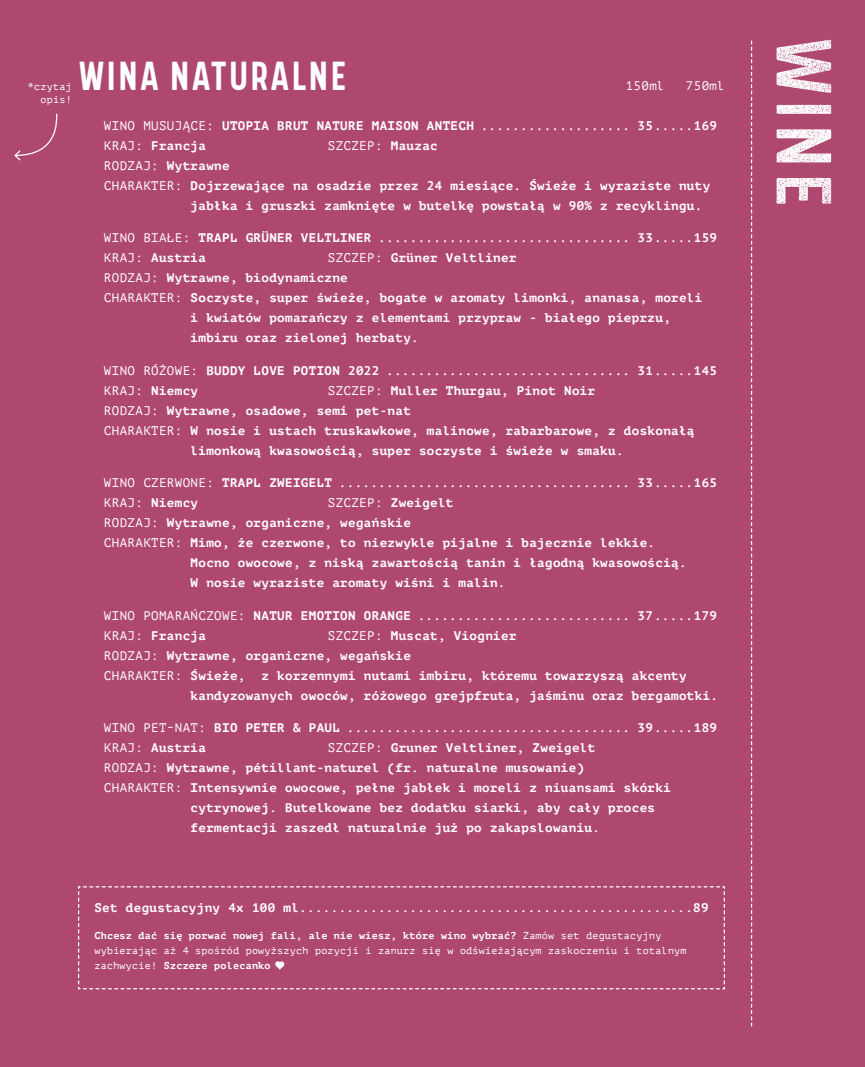
<style>
.page{position:relative;width:865px;height:1067px;background:#af4871}
.page>*{position:absolute;margin:0;border:0;box-sizing:border-box;transform-origin:0 0}
.pozycje{font:700 40px "Kelpt A3";letter-spacing:.05em;color:#fff}
.pozycje-2{font:700 12.5px/20px "PT Mono";letter-spacing:.03em;color:#fff}
.pozycje-3{font:12.5px "PT Mono";letter-spacing:.03em;color:#fff}
.pozycje-4{font:10px/15px "PT Mono";letter-spacing:.03em;color:#fff}
.pozycje-5{font:700 10px "PT Mono";letter-spacing:.03em;color:#fff}
.s1{font-weight:400}
.s2{font-weight:700}
</style>
<div class="page">
<svg style="left:78px;top:989px;width:647px;height:1px"></svg>
<svg style="left:14px;top:113px;width:44px;height:48px"></svg>
<svg style="left:78px;top:886px;width:647px;height:103px"></svg>
<svg style="left:751px;top:41px;width:1px;height:985px"></svg>
<svg style="left:776px;top:40px;width:55px;height:164px"></svg>
<p class="pozycje-4" style="left:28px;top:80px;width:45px;line-height:12.5px;text-align:right">*czytaj opis!</p>
<p class="pozycje" style="left:79px;top:51px;width:269px">WINA NATURALNE</p>
<p class="pozycje-3" style="left:625px;top:78px;width:40px">150ml</p>
<p class="pozycje-3" style="left:686px;top:78px;width:40px">750ml</p>
<p class="pozycje-2" style="left:104px;top:115px;width:614px"><span class="s1">WINO MUSUJĄCE:</span> UTOPIA BRUT NATURE MAISON ANTECH ................... 35.....169</p>
<p class="pozycje-2" style="left:104px;top:135px;width:103px"><span class="s1">KRAJ:</span> Francja</p>
<p class="pozycje-3" style="left:328px;top:138px;width:111px">SZCZEP: <span class="s2">Mauzac</span></p>
<p class="pozycje-2" style="left:104px;top:155px;width:127px"><span class="s1">RODZAJ:</span> Wytrawne</p>
<p class="pozycje-2" style="left:104px;top:175px;width:607px"><span class="s1">CHARAKTER:</span> Dojrzewające na osadzie przez 24 miesiące. Świeże i wyraziste nuty</p>
<p class="pozycje-2" style="left:191px;top:195px;width:513px">jabłka i gruszki zamknięte w butelkę powstałą w 90% z recyklingu.</p>
<p class="pozycje-2" style="left:104px;top:228px;width:614px"><span class="s1">WINO BIAŁE:</span> TRAPL GRÜNER VELTLINER ................................ 33.....159</p>
<p class="pozycje-2" style="left:104px;top:248px;width:103px"><span class="s1">KRAJ:</span> Austria</p>
<p class="pozycje-2" style="left:328px;top:248px;width:190px"><span class="s1">SZCZEP:</span> Grüner Veltliner</p>
<p class="pozycje-2" style="left:104px;top:268px;width:245px"><span class="s1">RODZAJ:</span> Wytrawne, biodynamiczne</p>
<p class="pozycje-2" style="left:191px;top:288px;width:513px;text-indent:-87px"><span class="s1">CHARAKTER:</span> Soczyste, super świeże, bogate w aromaty limonki, ananasa, moreli i kwiatów pomarańczy z elementami przypraw - białego pieprzu, imbiru oraz zielonej herbaty.</p>
<p class="pozycje-2" style="left:104px;top:360px;width:614px"><span class="s1">WINO RÓŻOWE:</span> BUDDY LOVE POTION 2022 ............................... 31.....145</p>
<p class="pozycje-2" style="left:104px;top:380px;width:96px"><span class="s1">KRAJ:</span> Niemcy</p>
<p class="pozycje-2" style="left:104px;top:380px;width:493px;text-indent:224px"><span class="s1">SZCZEP:</span> Muller Thurgau, Pinot Noir<br><span class="s1">RODZAJ:</span> Wytrawne, osadowe, semi pet-nat</p>
<p class="pozycje-2" style="left:191px;top:420px;width:505px;text-indent:-87px"><span class="s1">CHARAKTER:</span> W nosie i ustach truskawkowe, malinowe, rabarbarowe, z doskonałą limonkową kwasowością, super soczyste i świeże w smaku.</p>
<p class="pozycje-2" style="left:104px;top:473px;width:614px"><span class="s1">WINO CZERWONE:</span> TRAPL ZWEIGELT ..................................... 33.....165</p>
<p class="pozycje-2" style="left:104px;top:493px;width:96px"><span class="s1">KRAJ:</span> Niemcy</p>
<p class="pozycje-2" style="left:328px;top:493px;width:127px"><span class="s1">SZCZEP:</span> Zweigelt</p>
<p class="pozycje-2" style="left:104px;top:513px;width:308px"><span class="s1">RODZAJ:</span> Wytrawne, organiczne, wegańskie</p>
<p class="pozycje-2" style="left:191px;top:533px;width:497px;text-indent:-87px"><span class="s1">CHARAKTER:</span> Mimo, że czerwone, to niezwykle pijalne i bajecznie lekkie.<br>Mocno owocowe, z niską zawartością tanin i łagodną kwasowością.<br>W nosie wyraziste aromaty wiśni i malin.</p>
<p class="pozycje-2" style="left:104px;top:605px;width:614px"><span class="s1">WINO POMARAŃCZOWE:</span> NATUR EMOTION ORANGE ........................... 37.....179</p>
<p class="pozycje-2" style="left:104px;top:625px;width:103px"><span class="s1">KRAJ:</span> Francja</p>
<p class="pozycje-2" style="left:328px;top:625px;width:190px"><span class="s1">SZCZEP:</span> Muscat, Viognier</p>
<p class="pozycje-2" style="left:104px;top:645px;width:308px"><span class="s1">RODZAJ:</span> Wytrawne, organiczne, wegańskie</p>
<p class="pozycje-3" style="left:104px;top:668px;width:143px">CHARAKTER: <span class="s2">Świeże,</span></p>
<p class="pozycje-2" style="left:261px;top:665px;width:426px">z korzennymi nutami imbiru, któremu towarzyszą akcenty</p>
<p class="pozycje-2" style="left:191px;top:685px;width:529px">kandyzowanych owoców, różowego grejpfruta, jaśminu oraz bergamotki.</p>
<p class="pozycje-2" style="left:104px;top:718px;width:614px"><span class="s1">WINO PET-NAT:</span> BIO PETER &amp; PAUL .................................... 39.....189</p>
<p class="pozycje-2" style="left:104px;top:738px;width:103px"><span class="s1">KRAJ:</span> Austria</p>
<p class="pozycje-2" style="left:328px;top:738px;width:269px"><span class="s1">SZCZEP:</span> Gruner Veltliner, Zweigelt</p>
<p class="pozycje-2" style="left:104px;top:758px;width:481px"><span class="s1">RODZAJ:</span> Wytrawne, pétillant-naturel (fr. naturalne musowanie)</p>
<p class="pozycje-2" style="left:104px;top:778px;width:568px"><span class="s1">CHARAKTER:</span> Intensywnie owocowe, pełne jabłek i moreli z niuansami skórki</p>
<p class="pozycje-2" style="left:191px;top:798px;width:466px">cytrynowej. Butelkowane bez dodatku siarki, aby cały proces</p>
<p class="pozycje-2" style="left:191px;top:818px;width:411px">fermentacji zaszedł naturalnie już po zakapslowaniu.</p>
<p class="pozycje-2" style="left:94px;top:897px;width:615px">Set degustacyjny 4x 100 ml..................................................89</p>
<p class="pozycje-5" style="left:94px;top:930px;width:568px">Chcesz dać się porwać nowej fali, ale nie wiesz, które wino wybrać? <span class="s1">Zamów set degustacyjny</span></p>
<p class="pozycje-4" style="left:94px;top:943px;width:593px">wybierając aż 4 spośród powyższych pozycji i zanurz się w odświeżającym zaskoczeniu i totalnym zachwycie! <span class="s2">Szczere polecanko</span></p>
</div>
